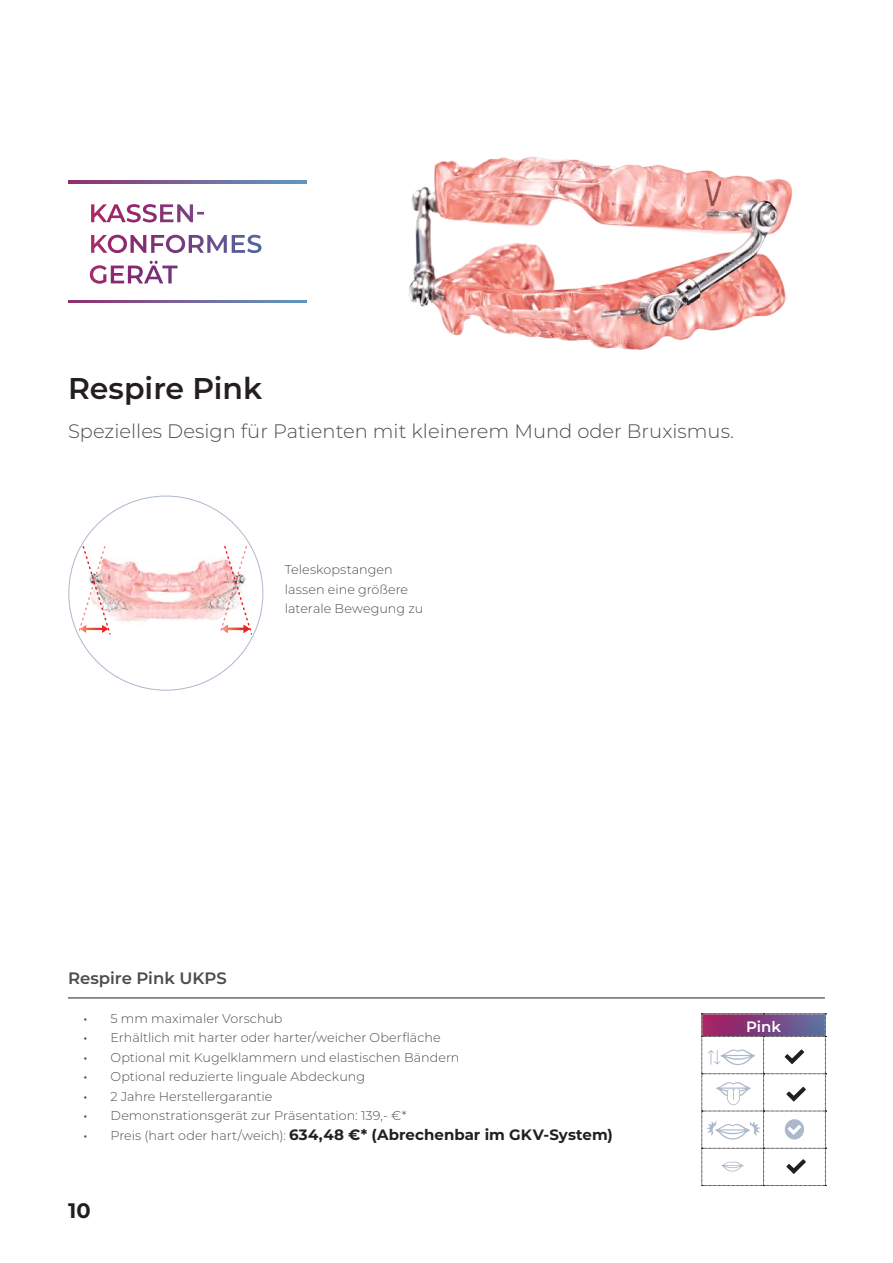
<style>
.page{position:relative;width:893px;height:1263px;background:#fff}
.page>*{position:absolute;margin:0;border:0;box-sizing:border-box;transform-origin:0 0}
.t1{font:600 30px "Montserrat";color:#241f1f}
.t2{font:700 21px "Montserrat";color:#241f1f}
.t3{font:300 19.5px "Montserrat";color:#4e4b4c}
.t4{font:600 16.5px "Montserrat";color:#4e4b4c}
.t5{font:700 15px "Montserrat";letter-spacing:.005em;color:#241f1f}
.t6{font:600 15px "Montserrat";color:#fff}
.t7{font:300 12.75px/19.5px "Montserrat";color:#4e4b4c}
.s1{font-weight:500}
.s2{font-weight:500;font-size:12.75px;color:#4e4b4c}
.s3{font-weight:300;font-size:12.75px;color:#4e4b4c}
</style>
<div class="page">
<hr style="left:68px;top:998px;width:757px;height:1px;background:#241f1f">
<img style="left:409px;top:156px;width:384px;height:194px">
<img style="left:76px;top:534px;width:180px;height:113px">
<svg style="left:78px;top:545px;width:34px;height:91px"></svg>
<svg style="left:219px;top:545px;width:34px;height:91px"></svg>
<svg style="left:702px;top:1013px;width:124px;height:173px"></svg>
<img style="left:68px;top:181px;width:238px;height:2px">
<img style="left:90px;top:204px;width:171px;height:80px">
<img style="left:68px;top:300px;width:238px;height:3px">
<h1 class="t1" style="left:68px;top:367px;width:196px">Respire Pink</h1>
<h3 class="t3" style="left:68px;top:418px;width:667px">Spezielles Design für Patienten mit kleinerem Mund oder Bruxismus.</h3>
<p class="t7" style="left:285px;top:560px;width:140px">Teleskopstangen lassen eine größere laterale Bewegung zu</p>
<p class="t4" style="left:68px;top:966px;width:160px">Respire Pink UKPS</p>
<p class="t7" style="left:84px;top:1008px;width:200px"><span class="s1">•</span> 5 mm maximaler Vorschub</p>
<p class="t7" style="left:84px;top:1028px;width:359px"><span class="s1">•</span> Erhältlich mit harter oder harter/weicher Oberfläche</p>
<p class="t7" style="left:84px;top:1047px;width:377px"><span class="s1">•</span> Optional mit Kugelklammern und elastischen Bändern</p>
<p class="t7" style="left:84px;top:1067px;width:283px"><span class="s1">•</span> Optional reduzierte linguale Abdeckung</p>
<p class="t7" style="left:84px;top:1086px;width:190px"><span class="s1">•</span> 2 Jahre Herstellergarantie</p>
<p class="t7" style="left:84px;top:1106px;width:324px"><span class="s1">•</span> Demonstrationsgerät zur Präsentation: 139,- €*</p>
<p class="t5" style="left:84px;top:1124px;width:531px"><span class="s2">•</span> <span class="s3">Preis (hart oder hart/weich):</span> 634,48 €* (Abrechenbar im GKV-System)</p>
<h2 class="t2" style="left:68px;top:1195px;width:24px">10</h2>
<p class="t6" style="left:746px;top:1016px;width:36px">Pink</p>
</div>
